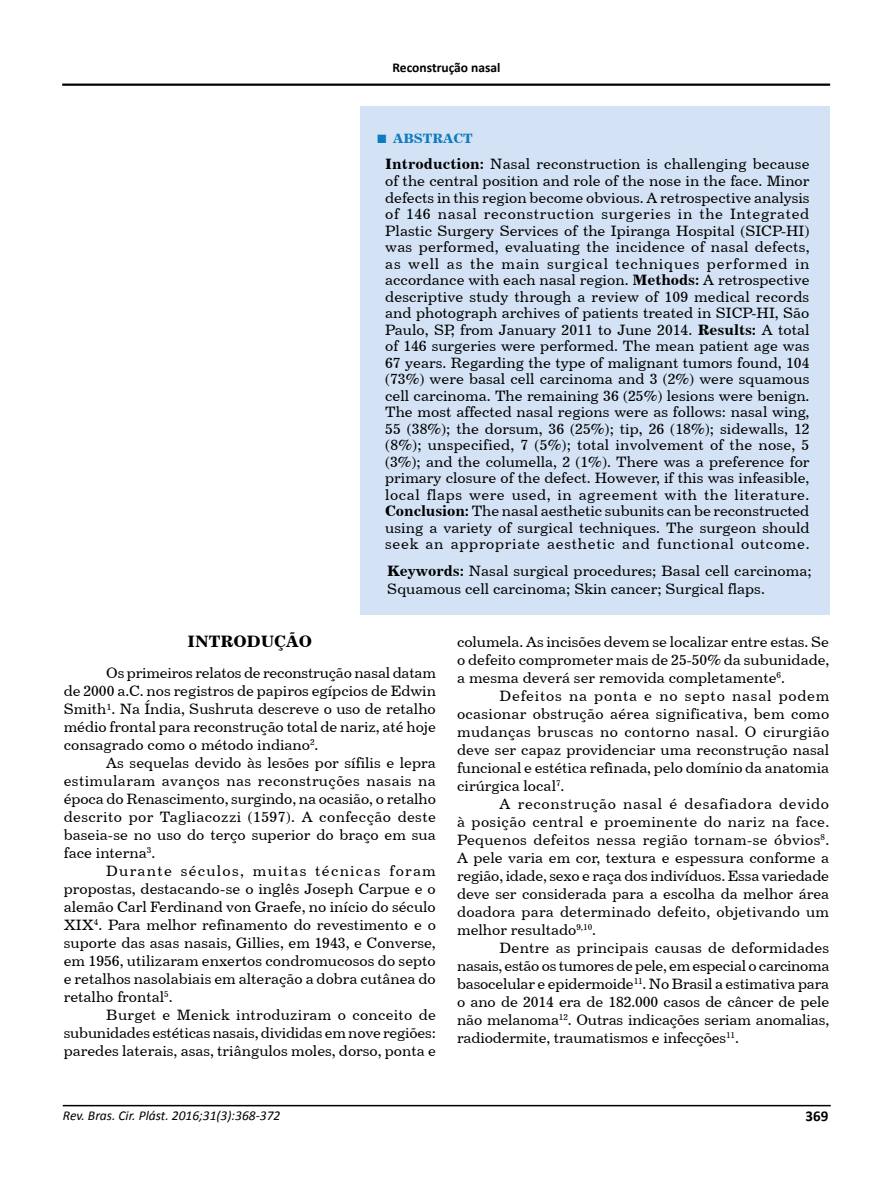
<style>
.page{position:relative;width:893px;height:1191px;background:#fff}
.page>*{position:absolute;margin:0;border:0;box-sizing:border-box;transform-origin:0 0}
.t1{font:16.5px "Century 731 BT Bold A";color:#000}
.t2{font:15px/18px "Century 731 BT Roman A";color:#000;text-align:justify}
.t3{font:700 15px "Calibri";color:#000}
.t4{font:italic 13.5px "Calibri";color:#000}
.t5{font:700 13.5px "Calibri";color:#000}
.t6{font:13.5px "Century 731 BT Bold A";color:#0e7abf}
.s1{font-family:"Times New Roman";font-weight:700;font-size:18px}
.s2{font-family:"Century 731 BT Bold A"}
</style>
<div class="page">
<hr style="left:63px;top:1104px;width:768px;height:2px;background:#000">
<hr style="left:62px;top:84px;width:768px;height:2px;background:#000">
<div style="left:360px;top:106px;width:470px;height:508px;background:#d3e2f4"></div>
<p class="t5" style="left:392px;top:59px;width:110px">Reconstrução nasal</p>
<p class="t6" style="left:377px;top:130px;width:98px"><span class="s1">■</span> ABSTRACT</p>
<p class="t2" style="left:385px;top:156px;width:426px;line-height:16.5px"><span class="s2">Introduction:</span> Nasal reconstruction is challenging because of the central position and role of the nose in the face. Minor defects in this region become obvious. A retrospective analysis of 146 nasal reconstruction surgeries in the Integrated Plastic Surgery Services of the Ipiranga Hospital (SICP-HI) was performed, evaluating the incidence of nasal defects, as well as the main surgical techniques performed in accordance with each nasal region. <span class="s2">Methods:</span> A retrospective descriptive study through a review of 109 medical records and photograph archives of patients treated in SICP-HI, São Paulo, SP, from January 2011 to June 2014. <span class="s2">Results:</span> A total of 146 surgeries were performed. The mean patient age was 67 years. Regarding the type of malignant tumors found, 104 (73%) were basal cell carcinoma and 3 (2%) were squamous cell carcinoma. The remaining 36 (25%) lesions were benign.<br>The most affected nasal regions were as follows: nasal wing, 55 (38%); the dorsum, 36 (25%); tip, 26 (18%); sidewalls, 12 (8%); unspecified, 7 (5%); total involvement of the nose, 5 (3%); and the columella, 2 (1%). There was a preference for primary closure of the defect. However, if this was infeasible, local flaps were used, in agreement with the literature.<br><span class="s2">Conclusion:</span> The nasal aesthetic subunits can be reconstructed using a variety of surgical techniques. The surgeon should seek an appropriate aesthetic and functional outcome.</p>
<p class="t2" style="left:387px;top:562px;width:426px"><span class="s2">Keywords:</span> Nasal surgical procedures; Basal cell carcinoma;<br>Squamous cell carcinoma; Skin cancer; Surgical flaps.</p>
<p class="t2" style="left:457px;top:633px;width:374px">columela. As incisões devem se localizar entre estas. Se o defeito comprometer mais de 25-50% da subunidade, a mesma deverá ser removida completamente<sup>6</sup>.</p>
<p class="t2" style="left:457px;top:687px;width:374px;text-indent:43px">Defeitos na ponta e no septo nasal podem ocasionar obstrução aérea significativa, bem como mudanças bruscas no contorno nasal. O cirurgião deve ser capaz providenciar uma reconstrução nasal funcional e estética refinada, pelo domínio da anatomia cirúrgica local<sup>7</sup>.</p>
<p class="t2" style="left:457px;top:795px;width:374px;text-indent:43px">A reconstrução nasal é desafiadora devido à posição central e proeminente do nariz na face.<br>Pequenos defeitos nessa região tornam-se óbvios<sup>8</sup>.<br>A pele varia em cor, textura e espessura conforme a região, idade, sexo e raça dos indivíduos. Essa variedade deve ser considerada para a escolha da melhor área doadora para determinado defeito, objetivando um melhor resultado<sup>9,10</sup>.</p>
<p class="t2" style="left:457px;top:939px;width:374px;text-indent:43px">Dentre as principais causas de deformidades nasais, estão os tumores de pele, em especial o carcinoma basocelular e epidermoide<sup>11</sup>. No Brasil a estimativa para o ano de 2014 era de 182.000 casos de câncer de pele não melanoma<sup>12</sup>. Outras indicações seriam anomalias, radiodermite, traumatismos e infecções<sup>11</sup>.</p>
<p class="t1" style="left:188px;top:631px;width:126px">INTRODUÇÃO</p>
<p class="t2" style="left:64px;top:663px;width:374px;text-indent:43px">Os primeiros relatos de reconstrução nasal datam de 2000 a.C. nos registros de papiros egípcios de Edwin Smith¹. Na Índia, Sushruta descreve o uso de retalho médio frontal para reconstrução total de nariz, até hoje consagrado como o método indiano<sup>2</sup>.</p>
<p class="t2" style="left:64px;top:753px;width:374px;text-indent:43px">As sequelas devido às lesões por sífilis e lepra estimularam avanços nas reconstruções nasais na época do Renascimento, surgindo, na ocasião, o retalho descrito por Tagliacozzi (1597). A confecção deste baseia-se no uso do terço superior do braço em sua face interna<sup>3</sup>.</p>
<p class="t2" style="left:64px;top:861px;width:374px;text-indent:43px">Durante séculos, muitas técnicas foram propostas, destacando-se o inglês Joseph Carpue e o alemão Carl Ferdinand von Graefe, no início do século XIX<sup>4</sup>. Para melhor refinamento do revestimento e o suporte das asas nasais, Gillies, em 1943, e Converse, em 1956, utilizaram enxertos condromucosos do septo e retalhos nasolabiais em alteração a dobra cutânea do retalho frontal<sup>5</sup>.</p>
<p class="t2" style="left:64px;top:1005px;width:374px;text-indent:43px">Burget e Menick introduziram o conceito de subunidades estéticas nasais, divididas em nove regiões: paredes laterais, asas, triângulos moles, dorso, ponta e</p>
<p class="t4" style="left:63px;top:1105px;width:219px">Rev. Bras. Cir. Plást. 2016;31(3):368-372</p>
<p class="t3" style="left:806px;top:1106px;width:24px">369</p>
</div>
